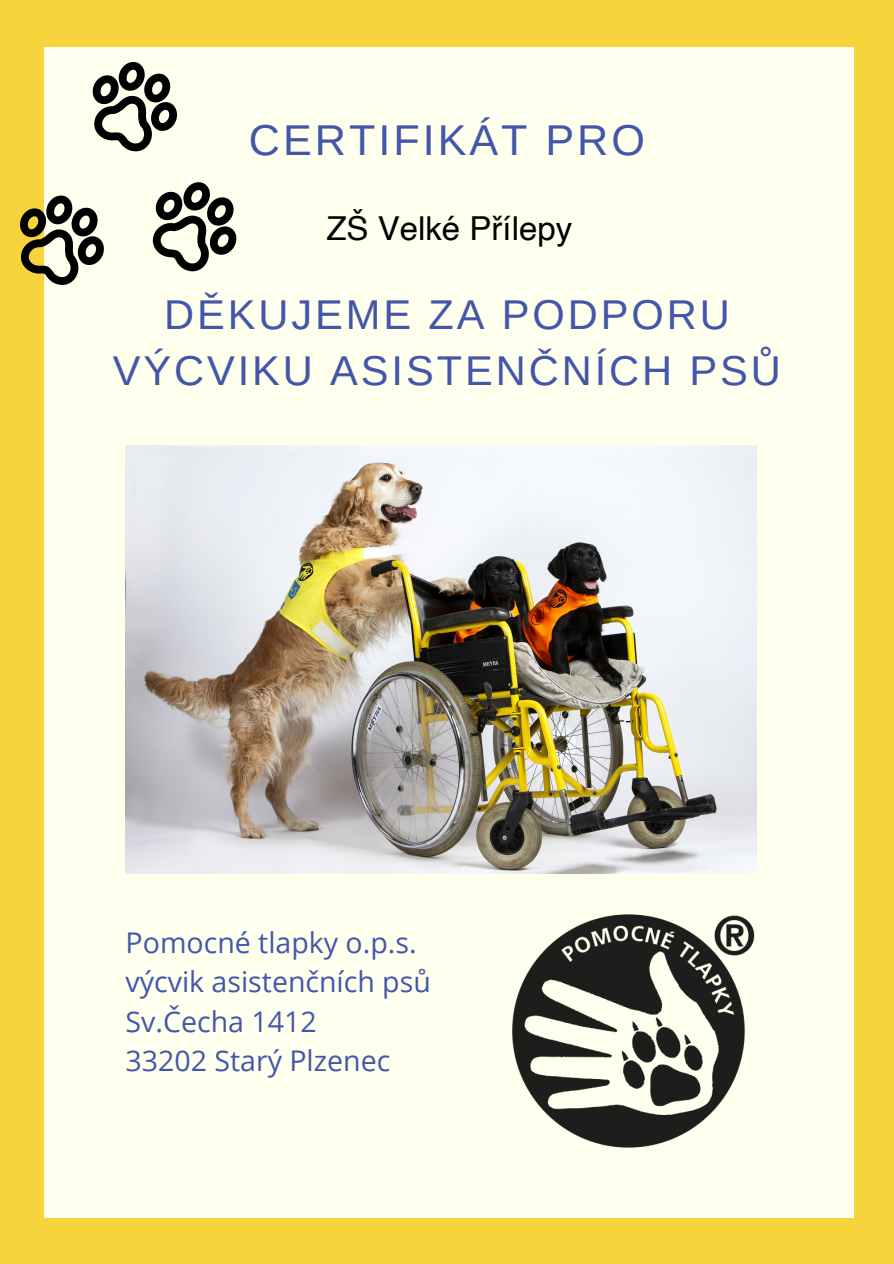
<style>
.page{position:relative;width:894px;height:1264px;background:#fff}
.page>*{position:absolute;margin:0;border:0;box-sizing:border-box;transform-origin:0 0}
.t1{font:43.05px "Arimo";letter-spacing:.07em;color:#4456aa}
.t2{font:41.55px/56.2px "Arimo";letter-spacing:.07em;color:#4456aa;text-align:center}
.t3{font:33px "Helvetica";color:#000}
.t4{font:28.5px "Open Sans";color:#4456aa}
</style>
<div class="page">
<div style="left:0;top:0;width:893px;height:1263px;background:#f7d33c"></div>
<div style="left:44px;top:47px;width:809px;height:1170px;background:#ffe"></div>
<img style="left:126px;top:445px;width:630px;height:428px">
<img style="left:512px;top:914px;width:243px;height:234px">
<svg style="left:152px;top:182px;width:85px;height:90px"></svg>
<svg style="left:20px;top:195px;width:84px;height:90px"></svg>
<svg style="left:92px;top:62px;width:85px;height:90px"></svg>
<p class="t1" style="left:249px;top:116px;width:397px">CERTIFIKÁT PRO</p>
<p class="t3" style="left:326px;top:202px;width:247px">ZŠ Velké Přílepy</p>
<p class="t2" style="left:113px;top:286px;width:669px">DĚKUJEME ZA PODPORU<br>VÝCVIKU ASISTENČNÍCH PSŮ</p>
<p class="t4" style="left:126px;top:922px;width:292px">Pomocné tlapky o.p.s.</p>
<p class="t4" style="left:126px;top:961px;width:306px">výcvik asistenčních psů</p>
<p class="t4" style="left:126px;top:1001px;width:192px">Sv.Čecha 1412</p>
<p class="t4" style="left:126px;top:1040px;width:266px">33202 Starý Plzenec</p>
</div>
